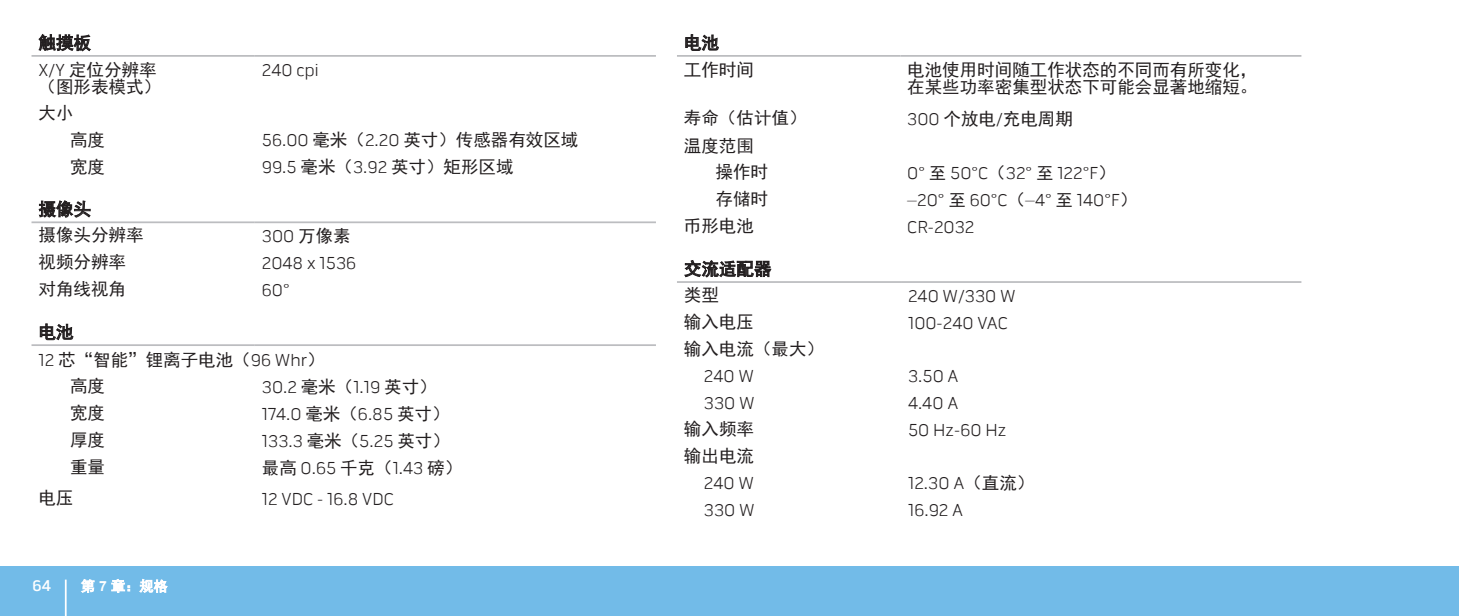
<style>
.page{position:relative;width:1459px;height:616px;background:#fff}
.page>*{position:absolute;margin:0;border:0;box-sizing:border-box;transform-origin:0 0}
.t1{font:17.5px/26.1px "Sim Hei";color:#231f20}
.t2{font:300 17.5px "Pill Alt 600 mg";color:#231f20}
.t3{font:500 15.75px "Pill Alt 600 mg";color:#fff}
.s1{font-family:"Pill Alt 600 mg";font-weight:300}
.s2{font-family:"Sim Hei";font-weight:400}
</style>
<div class="page">
<div style="left:0;top:566px;width:1458px;height:49px;background:#72bbe8"></div>
<hr style="left:65px;top:579px;width:2px;height:36px;background:#fff">
<svg style="left:81px;top:579px;width:14px;height:13px"></svg>
<svg style="left:111px;top:579px;width:19px;height:13px"></svg>
<svg style="left:139px;top:578px;width:29px;height:14px"></svg>
<hr style="left:32px;top:55px;width:223px;height:2px;background:#bcbdc0">
<hr style="left:255px;top:55px;width:401px;height:2px;background:#bcbdc0">
<svg style="left:38px;top:34px;width:53px;height:17px"></svg>
<hr style="left:32px;top:221px;width:223px;height:2px;background:#bcbdc0">
<hr style="left:255px;top:221px;width:401px;height:2px;background:#bcbdc0">
<svg style="left:39px;top:200px;width:52px;height:17px"></svg>
<hr style="left:32px;top:344px;width:223px;height:2px;background:#bcbdc0">
<hr style="left:255px;top:344px;width:401px;height:2px;background:#bcbdc0">
<svg style="left:40px;top:323px;width:33px;height:22px"></svg>
<hr style="left:677px;top:55px;width:223px;height:2px;background:#bcbdc0">
<hr style="left:900px;top:55px;width:401px;height:2px;background:#bcbdc0">
<svg style="left:685px;top:34px;width:34px;height:23px"></svg>
<hr style="left:677px;top:281px;width:224px;height:2px;background:#bcbdc0">
<hr style="left:901px;top:281px;width:400px;height:2px;background:#bcbdc0">
<svg style="left:684px;top:260px;width:87px;height:17px"></svg>
<p class="t1" style="left:38px;top:29px;width:120px;line-height:26.9px">触摸板<br><span class="s1">X/Y</span> 定位分辨率</p>
<p class="t1" style="left:38px;top:74px;width:124px">（图形表模式）</p>
<p class="t1" style="left:70px;top:100px;width:36px;text-indent:-32px">大小<br>高度</p>
<p class="t2" style="left:262px;top:60px;width:59px">240 cpi</p>
<p class="t1" style="left:262px;top:127px;width:318px"><span class="s1">56.00</span> 毫米（<span class="s1">2.20</span> 英寸）传感器有效区域</p>
<p class="t1" style="left:70px;top:153px;width:36px">宽度</p>
<p class="t1" style="left:262px;top:154px;width:253px"><span class="s1">99.5</span> 毫米（<span class="s1">3.92</span> 英寸）矩形区域</p>
<p class="t1" style="left:38px;top:196px;width:106px">摄像头<br>摄像头分辨率</p>
<p class="t2" style="left:262px;top:226px;width:90px">300 <span class="s2">万像素</span></p>
<p class="t1" style="left:38px;top:249px;width:89px">视频分辨率</p>
<p class="t2" style="left:262px;top:253px;width:96px">2048 x 1536</p>
<p class="t1" style="left:38px;top:276px;width:89px">对角线视角</p>
<p class="t2" style="left:262px;top:280px;width:29px">60°</p>
<p class="t1" style="left:38px;top:318px;width:288px;line-height:27.8px">电池<br><span class="s1">12</span> 芯“智能”锂离子电池（<span class="s1">96 Whr</span>）</p>
<p class="t1" style="left:70px;top:372px;width:36px">高度</p>
<p class="t2" style="left:262px;top:376px;width:176px">30.2 <span class="s2">毫米（</span>1.19 <span class="s2">英寸）</span></p>
<p class="t1" style="left:70px;top:399px;width:36px">宽度</p>
<p class="t2" style="left:262px;top:403px;width:189px">174.0 <span class="s2">毫米（</span>6.85 <span class="s2">英寸）</span></p>
<p class="t1" style="left:70px;top:426px;width:36px">厚度</p>
<p class="t2" style="left:262px;top:430px;width:189px">133.3 <span class="s2">毫米（</span>5.25 <span class="s2">英寸）</span></p>
<p class="t1" style="left:70px;top:453px;width:36px">重量</p>
<p class="t2" style="left:262px;top:457px;width:202px"><span class="s2">最高</span> 0.65 <span class="s2">千克（</span>1.43 <span class="s2">磅）</span></p>
<p class="t1" style="left:39px;top:484px;width:36px">电压</p>
<p class="t2" style="left:262px;top:488px;width:134px">12 VDC - 16.8 VDC</p>
<p class="t3" style="left:33px;top:576px;width:20px">64</p>
<p class="t1" style="left:684px;top:29px;width:71px;line-height:26.9px">电池<br>工作时间</p>
<p class="t1" style="left:907px;top:61px;width:351px;line-height:17.5px">电池使用时间随工作状态的不同而有所变化，在某些功率密集型状态下可能会显著地缩短。</p>
<p class="t1" style="left:684px;top:105px;width:124px">寿命（估计值）</p>
<p class="t1" style="left:907px;top:106px;width:167px"><span class="s1">300</span> 个放电<span class="s1">/</span>充电周期</p>
<p class="t1" style="left:715px;top:133px;width:54px;text-indent:-32px">温度范围操作时</p>
<p class="t2" style="left:907px;top:163px;width:210px">0° <span class="s2">至</span> 50°C<span class="s2">（</span>32° <span class="s2">至</span> 122°F<span class="s2">）</span></p>
<p class="t1" style="left:715px;top:186px;width:54px">存储时</p>
<p class="t2" style="left:907px;top:190px;width:231px">–20° <span class="s2">至</span> 60°C<span class="s2">（</span>–4° <span class="s2">至</span> 140°F<span class="s2">）</span></p>
<p class="t1" style="left:684px;top:213px;width:71px">币形电池</p>
<p class="t2" style="left:907px;top:217px;width:69px">CR-2032</p>
<p class="t1" style="left:684px;top:255px;width:89px">交流适配器类型</p>
<p class="t2" style="left:908px;top:286px;width:109px">240 W/330 W</p>
<p class="t1" style="left:684px;top:308px;width:71px">输入电压</p>
<p class="t2" style="left:908px;top:313px;width:101px">100-240 VAC</p>
<p class="t1" style="left:684px;top:335px;width:141px">输入电流（最大）</p>
<p class="t2" style="left:704px;top:366px;width:52px">240 W</p>
<p class="t2" style="left:908px;top:366px;width:52px">3.50 A</p>
<p class="t2" style="left:704px;top:393px;width:52px">330 W</p>
<p class="t2" style="left:908px;top:393px;width:52px">4.40 A</p>
<p class="t1" style="left:684px;top:415px;width:71px">输入频率</p>
<p class="t2" style="left:908px;top:419px;width:100px">50 Hz-60 Hz</p>
<p class="t1" style="left:684px;top:442px;width:71px">输出电流</p>
<p class="t2" style="left:704px;top:472px;width:52px">240 W</p>
<p class="t2" style="left:908px;top:472px;width:128px">12.30 A<span class="s2">（直流）</span></p>
<p class="t2" style="left:704px;top:499px;width:52px">330 W</p>
<p class="t2" style="left:908px;top:499px;width:57px">16.92 A</p>
</div>
